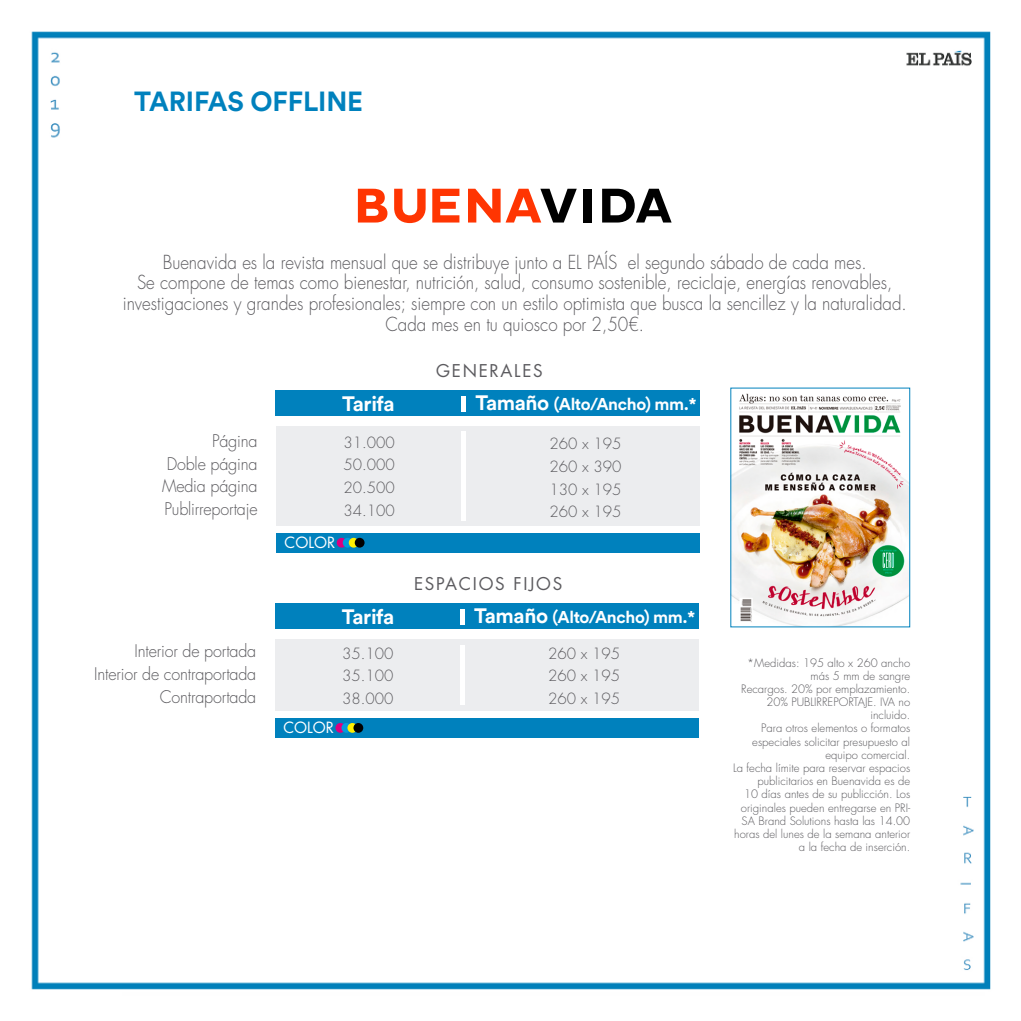
<style>
.page{position:relative;width:1021px;height:1021px;background:#fff}
.page>*{position:absolute;margin:0;border:0;box-sizing:border-box;transform-origin:0 0}
.t1{font:700 27.4px "Circular Std";letter-spacing:-.005em;color:#0081bd}
.t2{font:700 20.8px "Circular Std";letter-spacing:-.02em;color:#fff}
.t3{font:300 18.8px/20.8px "Futura Std";color:#5c5b5f;text-align:center;scale:.9 1}
.t4{font:17.2px "Futura Std";letter-spacing:.1em;color:#5c5b5f}
.t5{font:300 17px/22.6px "Futura Std";letter-spacing:-.01em;color:#5c5b5f;text-align:justify;scale:.95 1}
.t6{font:700 17px "Circular Std";letter-spacing:-.02em;color:#fff}
.t7{font:300 15px/22.6px "Futura Std";color:#5c5b5f;text-align:justify}
.t8{font:15px "Futura Std";color:#fff}
.t9{font:300 11.2px/13.2px "Futura Std";color:#5c5b5f;text-align:right}
.s1{font-size:20.8px}
</style>
<div class="page">
<img style="left:31px;top:31px;width:960px;height:959px">
<div style="left:276px;top:426px;width:424px;height:99px;background:#ebecee"></div>
<div style="left:276px;top:533px;width:424px;height:19px;background:#0081bd"></div>
<svg style="left:337px;top:538px;width:9px;height:9px"></svg>
<svg style="left:343px;top:538px;width:9px;height:9px"></svg>
<svg style="left:349px;top:538px;width:9px;height:9px"></svg>
<div style="left:355px;top:538px;width:9px;height:9px;background:#000;border-radius:50%"></div>
<div style="left:275px;top:390px;width:425px;height:25px;background:#0081bd"></div>
<hr style="left:462px;top:431px;width:4px;height:89px;background:#fff">
<hr style="left:462px;top:396px;width:4px;height:15px;background:#fff">
<img style="left:732px;top:389px;width:176px;height:236px">
<div style="left:275px;top:639px;width:423px;height:72px;background:#ebecee"></div>
<div style="left:275px;top:718px;width:423px;height:19px;background:#0081bd"></div>
<div style="left:335px;top:723px;width:10px;height:9px;background:#db0080;border-radius:50%"></div>
<div style="left:341px;top:723px;width:10px;height:9px;background:#009cde;border-radius:50%"></div>
<div style="left:347px;top:723px;width:10px;height:9px;background:#ffef00;border-radius:50%"></div>
<div style="left:353px;top:723px;width:10px;height:9px;background:#000;border-radius:50%"></div>
<div style="left:275px;top:603px;width:423px;height:25px;background:#0081bd"></div>
<hr style="left:460px;top:645px;width:4px;height:60px;background:#fff">
<hr style="left:460px;top:609px;width:4px;height:15px;background:#fff">
<svg style="left:358px;top:189px;width:29px;height:33px"></svg>
<svg style="left:394px;top:189px;width:31px;height:34px"></svg>
<svg style="left:432px;top:189px;width:27px;height:33px"></svg>
<svg style="left:468px;top:189px;width:108px;height:33px"></svg>
<div style="left:583px;top:189px;width:9px;height:33px;background:#000"></div>
<svg style="left:602px;top:189px;width:69px;height:33px"></svg>
<h1 class="t1" style="left:134px;top:83px;width:230px">TARIFAS OFFLINE</h1>
<p class="t3" style="left:123px;top:252px;width:872px">Buenavida es la revista mensual que se distribuye junto a EL PAÍS el segundo sábado de cada mes.<br>Se compone de temas como bienestar, nutrición, salud, consumo sostenible, reciclaje, energías renovables, investigaciones y grandes profesionales; siempre con un estilo optimista que busca la sencillez y la naturalidad.<br>Cada mes en tu quiosco por 2,50€.</p>
<h3 class="t5" style="left:162px;top:430px;width:102px;text-indent:50px">Página Doble página Media página Publirreportaje</h3>
<h3 class="t5" style="left:94px;top:640px;width:172px;text-align:right">Interior de portada<br>Interior de contraportada<br>Contraportada</h3>
<h3 class="t4" style="left:436px;top:360px;width:108px">GENERALES</h3>
<h2 class="t2" style="left:342px;top:390px;width:54px">Tarifa</h2>
<h3 class="t6" style="left:475px;top:393px;width:222px"><span class="s1">Tamaño</span> (Alto/Ancho) mm.*</h3>
<h3 class="t7" style="left:549px;top:433px;width:74px">260 x 195<br>260 x 390<br>130 x 195<br>260 x 195</h3>
<h3 class="t7" style="left:343px;top:431px;width:53px">31.000<br>50.000<br>20.500<br>34.100</h3>
<h3 class="t8" style="left:285px;top:532px;width:52px">COLOR</h3>
<h3 class="t4" style="left:414px;top:573px;width:150px">ESPACIOS FIJOS</h3>
<h3 class="t8" style="left:283px;top:718px;width:52px">COLOR</h3>
<h2 class="t2" style="left:342px;top:603px;width:54px">Tarifa</h2>
<h3 class="t6" style="left:474px;top:606px;width:222px"><span class="s1">Tamaño</span> (Alto/Ancho) mm.*</h3>
<h3 class="t7" style="left:548px;top:642px;width:74px">260 x 195<br>260 x 195<br>260 x 195</h3>
<h3 class="t7" style="left:342px;top:642px;width:53px">35.100<br>35.100<br>38.000</h3>
<p class="t9" style="left:733px;top:656px;width:179px">*Medidas: 195 alto x 260 ancho más 5 mm de sangre<br>Recargos. 20% por emplazamiento.<br>20% PUBLIRREPORTAJE. IVA no incluido.<br>Para otros elementos o formatos especiales solicitar presupuesto al equipo comercial.<br>La fecha límite para reservar espacios publicitarios en Buenavida es de<br>10 días antes de su publicción. Los originales pueden entregarse en PRI-<br>SA Brand Solutions hasta las 14.00 horas del lunes de la semana anterior a la fecha de inserción.</p>
</div>
